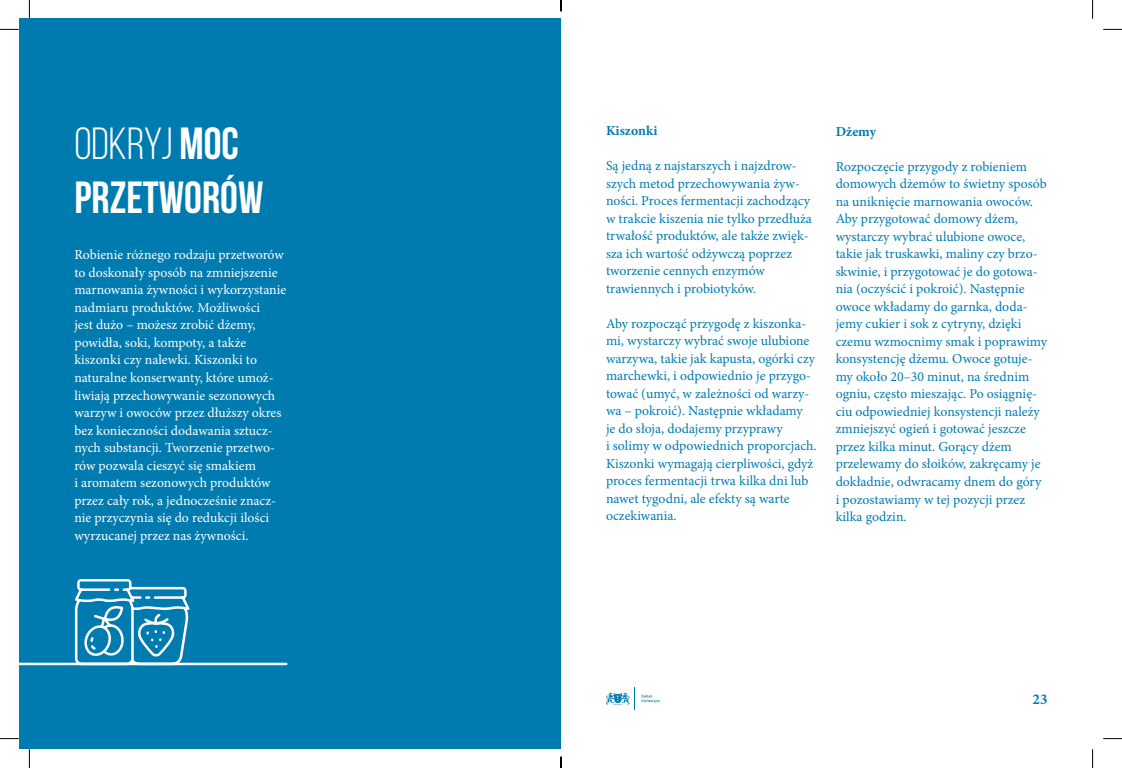
<style>
.page{position:relative;width:1122px;height:768px;background:#fff}
.page>*{position:absolute;margin:0;border:0;box-sizing:border-box;transform-origin:0 0}
.t1{font:700 45px/54px "Bebas Neue";color:#fff}
.t2{font:700 15px "Minion Pro";color:#007bb0}
.t3{font:13.75px/17.5px "Minion Pro";color:#007bb0}
.t4{font:13.75px/17.5px "Minion Pro";color:#fff}
.t5{font:700 13.75px "Minion Pro";color:#007bb0}
.s1{font-weight:400}
</style>
<div class="page">
<svg style="left:606px;top:687px;width:54px;height:22px"></svg>
<div style="left:19px;top:19px;width:542px;height:730px;background:#007bb0"></div>
<svg style="left:19px;top:579px;width:269px;height:87px"></svg>
<svg style="left:0;top:29px;width:19px;height:1px"></svg>
<svg style="left:1103px;top:29px;width:19px;height:1px"></svg>
<svg style="left:0;top:738px;width:19px;height:1px"></svg>
<svg style="left:1103px;top:738px;width:19px;height:1px"></svg>
<svg style="left:29px;top:0;width:1px;height:19px"></svg>
<svg style="left:29px;top:749px;width:1px;height:18px"></svg>
<svg style="left:1092px;top:0;width:1px;height:19px"></svg>
<svg style="left:1092px;top:749px;width:1px;height:18px"></svg>
<svg style="left:560px;top:0;width:2px;height:11px"></svg>
<svg style="left:560px;top:756px;width:2px;height:11px"></svg>
<h1 class="t1" style="left:74px;top:116px;width:190px"><span class="s1">ODKRYJ</span> MOC<br>PRZETWORÓW</h1>
<p class="t4" style="left:74px;top:246px;width:213px">Robienie różnego rodzaju przetworów to doskonały sposób na zmniejszenie marnowania żywności i wykorzystanie nadmiaru produktów. Możliwości<br>jest dużo – możesz zrobić dżemy, powidła, soki, kompoty, a także kiszonki czy nalewki. Kiszonki to naturalne konserwanty, które umoż&shy;liwiają przechowywanie sezonowych warzyw i owoców przez dłuższy okres bez konieczności dodawania sztucz&shy;nych substancji. Tworzenie przetwo&shy;rów pozwala cieszyć się smakiem<br>i aromatem sezonowych produktów przez cały rok, a jednocześnie znacz&shy;nie przyczynia się do redukcji ilości wyrzucanej przez nas żywności.</p>
<p class="t5" style="left:606px;top:121px;width:53px">Kiszonki</p>
<p class="t3" style="left:606px;top:157px;width:207px">Są jedną z najstarszych i najzdrow&shy;szych metod przechowywania żyw&shy;ności. Proces fermentacji zachodzący w trakcie kiszenia nie tylko przedłuża trwałość produktów, ale także zwięk&shy;sza ich wartość odżywczą poprzez tworzenie cennych enzymów trawiennych i probiotyków.</p>
<p class="t3" style="left:606px;top:314px;width:212px">Aby rozpocząć przygodę z kiszonka&shy;mi, wystarczy wybrać swoje ulubione warzywa, takie jak kapusta, ogórki czy marchewki, i odpowiednio je przygo&shy;tować (umyć, w zależności od warzy&shy;wa – pokroić). Następnie wkładamy<br>je do słoja, dodajemy przyprawy<br>i solimy w odpowiednich proporcjach.<br>Kiszonki wymagają cierpliwości, gdyż proces fermentacji trwa kilka dni lub nawet tygodni, ale efekty są warte oczekiwania.</p>
<p class="t5" style="left:835px;top:122px;width:42px">Dżemy</p>
<p class="t3" style="left:835px;top:158px;width:213px">Rozpoczęcie przygody z robieniem domowych dżemów to świetny sposób na uniknięcie marnowania owoców.<br>Aby przygotować domowy dżem, wystarczy wybrać ulubione owoce, takie jak truskawki, maliny czy brzo&shy;skwinie, i przygotować je do gotowa&shy;nia (oczyścić i pokroić). Następnie owoce wkładamy do garnka, doda&shy;jemy cukier i sok z cytryny, dzięki czemu wzmocnimy smak i poprawimy konsystencję dżemu. Owoce gotuje&shy;my około 20–30 minut, na średnim ogniu, często mieszając. Po osiągnię&shy;ciu odpowiedniej konsystencji należy zmniejszyć ogień i gotować jeszcze przez kilka minut. Gorący dżem przelewamy do słoików, zakręcamy je dokładnie, odwracamy dnem do góry i pozostawiamy w tej pozycji przez kilka godzin.</p>
<p class="t2" style="left:1032px;top:689px;width:16px">23</p>
</div>
